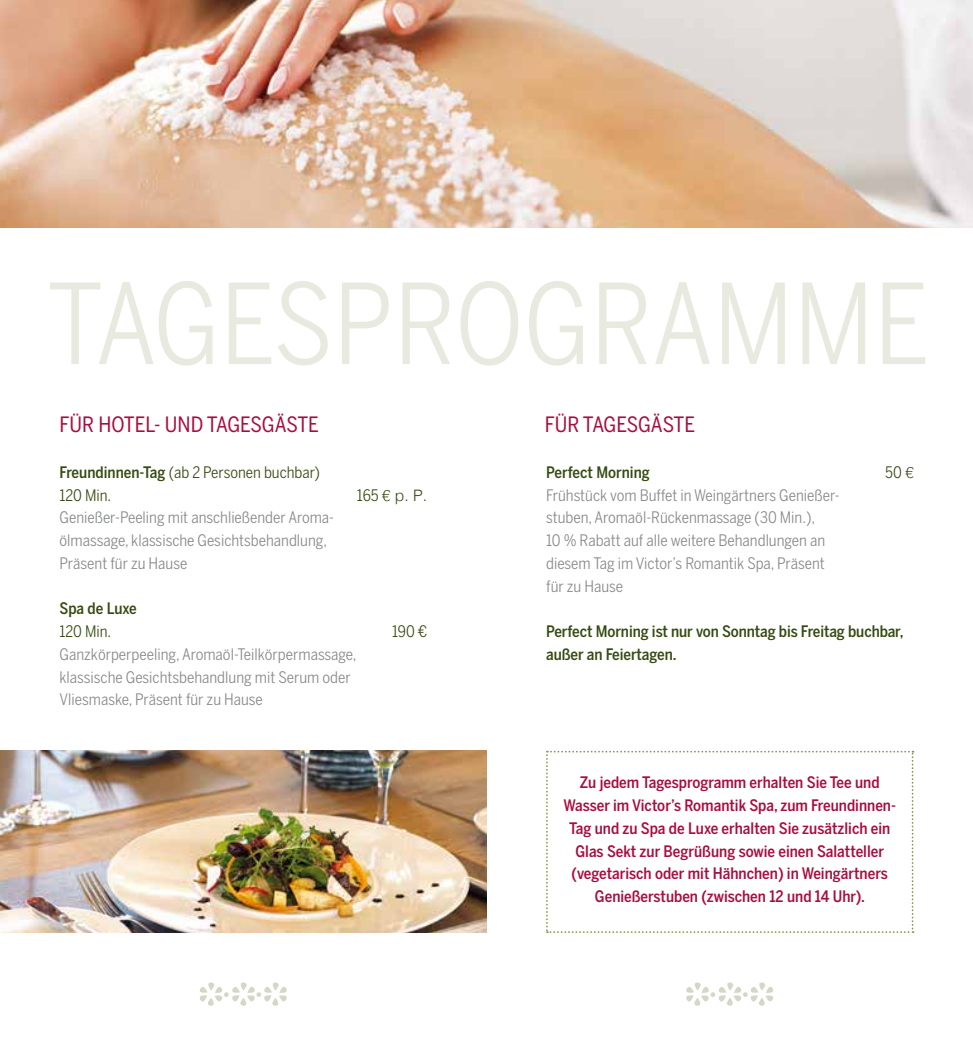
<style>
.page{position:relative;width:973px;height:1042px;background:#fff}
.page>*{position:absolute;margin:0;border:0;box-sizing:border-box;transform-origin:0 0}
.t1{font:110.25px "Benton Sans Cond";color:#e8eae0}
.t2{font:21px "Benton Sans Cond";color:#a90d3d}
.t3{font:15.75px/22.8px "Benton Sans Cond";color:#87888a}
.t4{font:500 15.75px/22.8px "Benton Sans Cond";color:#a90d3d;text-align:center}
.t5{font:500 15.75px/22.8px "Benton Sans Cond";letter-spacing:-.005em;color:#354b12}
.t6{font:15.75px/22.8px "Benton Sans Cond";color:#354b12}
.t7{font:300 15.75px "Helvetica";color:#354b12}
.s1{font-weight:500}
.s2{font-family:"Benton Sans Cond";font-weight:400}
.s3{font-family:"Helvetica";font-weight:300}
</style>
<div class="page">
<svg style="left:686px;top:982px;width:87px;height:24px"></svg>
<svg style="left:200px;top:982px;width:87px;height:24px"></svg>
<img style="left:0;top:0;width:972px;height:228px">
<svg style="left:546px;top:751px;width:367px;height:182px"></svg>
<img style="left:0;top:751px;width:486px;height:182px">
<h1 class="t1" style="left:47px;top:260px;width:884px">TAGESPROGRAMME</h1>
<h2 class="t2" style="left:60px;top:412px;width:261px">FÜR HOTEL- UND TAGESGÄSTE</h2>
<p class="t6" style="left:60px;top:461px;width:262px"><span class="s1">Freundinnen-Tag</span> (ab 2 Personen buchbar)<br>120 Min.</p>
<p class="t7" style="left:357px;top:481px;width:72px"><span class="s2">165</span> € p. P.</p>
<p class="t3" style="left:60px;top:506px;width:276px">Genießer-Peeling mit anschließender Aroma&shy;ölmassage, klassische Gesichtsbehandlung,<br>Präsent für zu Hause</p>
<p class="t5" style="left:60px;top:597px;width:79px">Spa de Luxe</p>
<p class="t6" style="left:60px;top:620px;width:53px">120 Min.</p>
<p class="t6" style="left:392px;top:620px;width:37px">190 €</p>
<p class="t3" style="left:60px;top:643px;width:298px">Ganzkörperpeeling, Aromaöl-Teilkörpermassage, klassische Gesichtsbehandlung mit Serum oder<br>Vliesmaske, Präsent für zu Hause</p>
<h2 class="t2" style="left:544px;top:412px;width:152px">FÜR TAGESGÄSTE</h2>
<p class="t5" style="left:546px;top:461px;width:105px">Perfect Morning</p>
<p class="t6" style="left:885px;top:461px;width:30px">50<span class="s3">€</span></p>
<p class="t3" style="left:546px;top:483px;width:295px">Frühstück vom Buffet in Weingärtners Genießer&shy;stuben, Aromaöl-Rückenmassage (30 Min.),<br>10 % Rabatt auf alle weitere Behandlungen an diesem Tag im Victor’s Romantik Spa, Präsent für zu Hause</p>
<p class="t5" style="left:546px;top:620px;width:359px">Perfect Morning ist nur von Sonntag bis Freitag buchbar, außer an Feiertagen.</p>
<p class="t4" style="left:563px;top:771px;width:334px">Zu jedem Tagesprogramm erhalten Sie Tee und Wasser im Victor’s Romantik Spa, zum Freundinnen-Tag und zu Spa de Luxe erhalten Sie zusätzlich ein Glas Sekt zur Begrüßung sowie einen Salatteller (vegetarisch oder mit Hähnchen) in Weingärtners Genießerstuben (zwischen 12 und 14 Uhr).</p>
</div>
